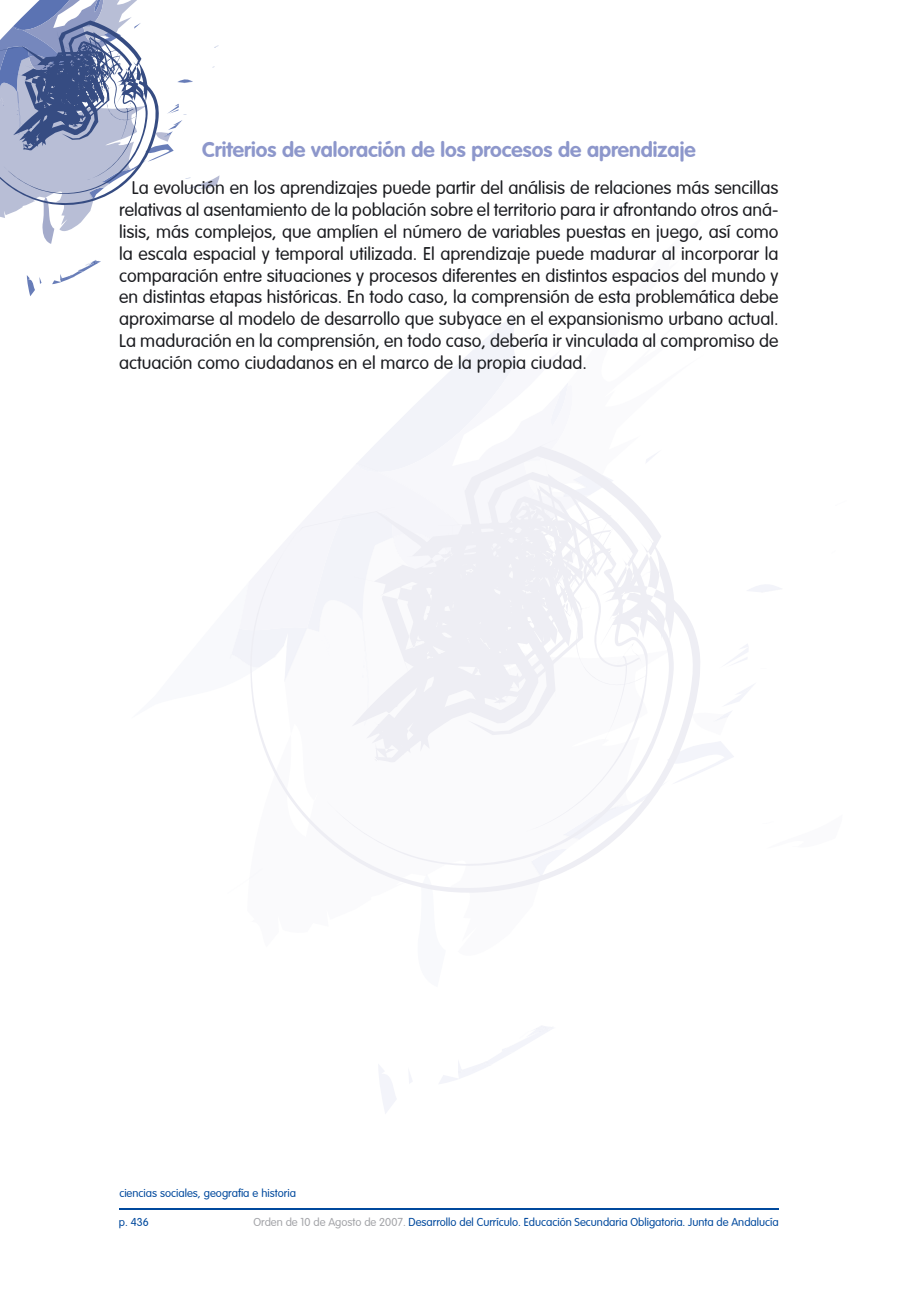
<style>
.page{position:relative;width:919px;height:1289px;background:#fff}
.page>*{position:absolute;margin:0;border:0;box-sizing:border-box;transform-origin:0 0}
.t1{font:700 21px "VAG Rounded";color:#8d97cb}
.t2{font:300 18px/21.8px "VAG Rounded";color:#1b1c20;text-align:justify}
.t3{font:300 11.25px "VAG Rounded";color:#00499d}
.s1{color:#a3a4a8}
</style>
<div class="page">
<hr style="left:119px;top:1208px;width:659px;height:1px;background:#00499d">
<svg style="left:27px;top:275px;width:15px;height:21px"></svg>
<svg style="left:52px;top:260px;width:49px;height:24px"></svg>
<svg style="left:0;top:0;width:219px;height:244px"></svg>
<svg style="left:379px;top:1065px;width:17px;height:48px"></svg>
<svg style="left:409px;top:1072px;width:3px;height:11px"></svg>
<svg style="left:439px;top:1026px;width:114px;height:58px"></svg>
<svg style="left:747px;top:585px;width:34px;height:7px"></svg>
<svg style="left:728px;top:644px;width:20px;height:20px"></svg>
<svg style="left:716px;top:684px;width:38px;height:37px"></svg>
<svg style="left:702px;top:742px;width:32px;height:30px"></svg>
<svg style="left:232px;top:313px;width:336px;height:344px"></svg>
<svg style="left:237px;top:418px;width:465px;height:475px"></svg>
<svg style="left:327px;top:457px;width:346px;height:412px"></svg>
<svg style="left:371px;top:772px;width:278px;height:59px"></svg>
<svg style="left:339px;top:408px;width:313px;height:364px"></svg>
<p class="t1" style="left:202px;top:137px;width:495px">Criterios de valoración de los procesos de aprendizaje</p>
<p class="t2" style="left:119px;top:177px;width:661px;text-indent:13px">La evolución en los aprendizajes puede partir del análisis de relaciones más sencillas relativas al asentamiento de la población sobre el territorio para ir afrontando otros aná&shy;lisis, más complejos, que amplíen el número de variables puestas en juego, así como la escala espacial y temporal utilizada. El aprendizaje puede madurar al incorporar la comparación entre situaciones y procesos diferentes en distintos espacios del mundo y en distintas etapas históricas. En todo caso, la comprensión de esta problemática debe aproximarse al modelo de desarrollo que subyace en el expansionismo urbano actual.<br>La maduración en la comprensión, en todo caso, debería ir vinculada al compromiso de actuación como ciudadanos en el marco de la propia ciudad.</p>
<p class="t3" style="left:119px;top:1186px;width:178px">ciencias sociales, geografía e historia</p>
<p class="t3" style="left:119px;top:1215px;width:31px">p. 436</p>
<p class="t3" style="left:253px;top:1215px;width:527px"><span class="s1">Orden de 10 de Agosto de 2007.</span> Desarrollo del Currículo. Educación Secundaria Obligatoria. Junta de Andalucía</p>
</div>
